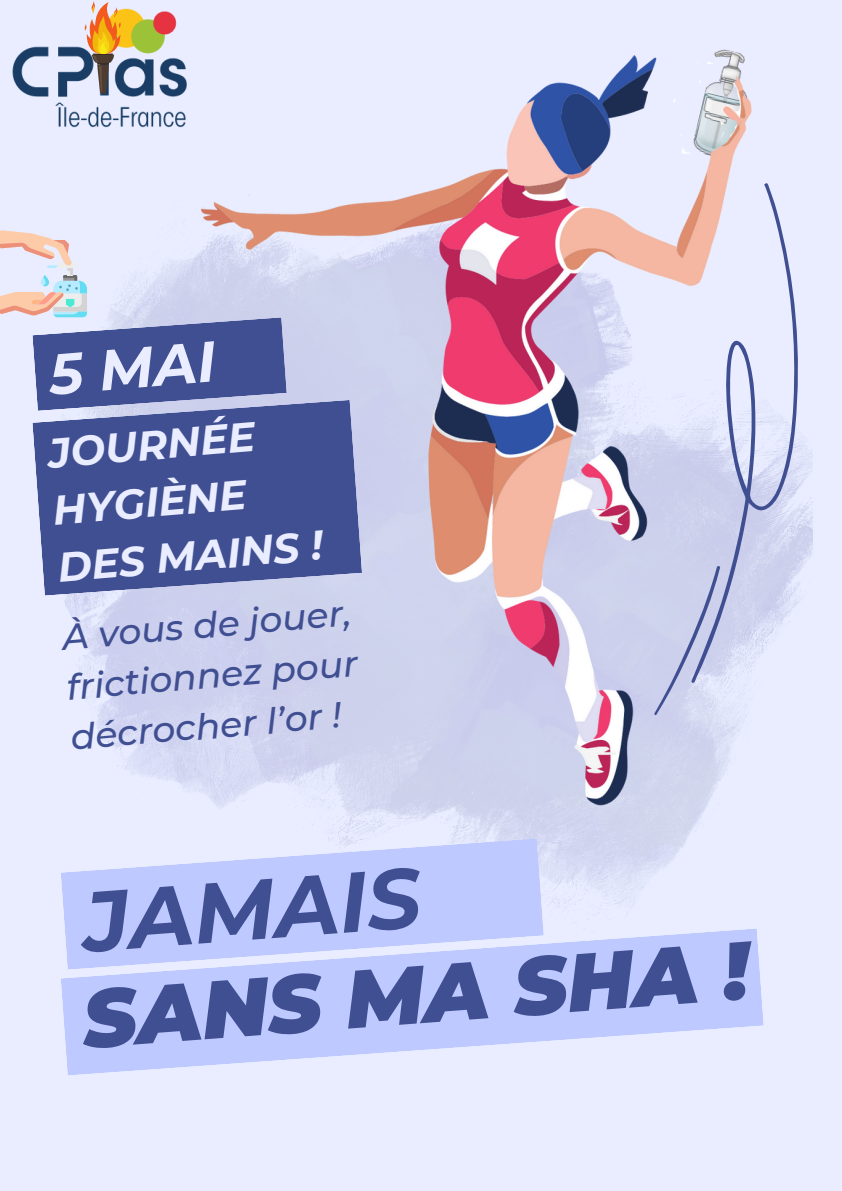
<style>
.page{position:relative;width:842px;height:1191px;background:#fff}
.page>*{position:absolute;margin:0;border:0;box-sizing:border-box;transform-origin:0 0}
.t1{font:italic 700 84.7px "Montserrat";color:#404f92}
.t2{font:italic 900 81.7px "Montserrat";color:#404f92}
.t3{font:italic 700 57px "Montserrat";color:#e9edff}
.t4{font:italic 700 41px/57.1px "Montserrat";color:#e9edff}
.t5{font:italic 500 36px/50.5px "Montserrat";color:#404f92}
</style>
<div class="page">
<div style="left:0;top:0;width:842px;height:1190px;background:#e9edff"></div>
<img style="left:46px;top:595px;width:655px;height:325px">
<svg style="left:61px;top:838px;width:483px;height:90px;fill:#becaff"></svg>
<svg style="left:32px;top:411px;width:148px;height:184px;background:#505e9c"></svg>
<svg style="left:61px;top:928px;width:703px;height:147px;fill:#becaff"></svg>
<img style="left:12px;top:8px;width:168px;height:120px">
<svg style="left:84px;top:1px;width:37px;height:92px"></svg>
<svg style="left:0;top:230px;width:180px;height:181px"></svg>
<img style="left:180px;top:49px;width:629px;height:766px">
<p class="t3" style="left:46px;top:340px;width:168px;rotate:-5deg">5 MAI</p>
<p class="t4" style="left:45px;top:425px;width:267px;rotate:-5deg">JOURNÉE<br>HYGIÈNE<br>DES MAINS !</p>
<p class="t5" style="left:60px;top:612px;width:291px;rotate:-5deg">À vous de jouer,</p>
<p class="t5" style="left:64px;top:662px;width:294px;rotate:-5deg">frictionnez pour décrocher l’or !</p>
<p class="t1" style="left:80px;top:869px;width:340px;rotate:-4deg">JAMAIS</p>
<h2 class="t2" style="left:80px;top:967px;width:669px;rotate:-4deg">SANS MA SHA !</h2>
</div>
